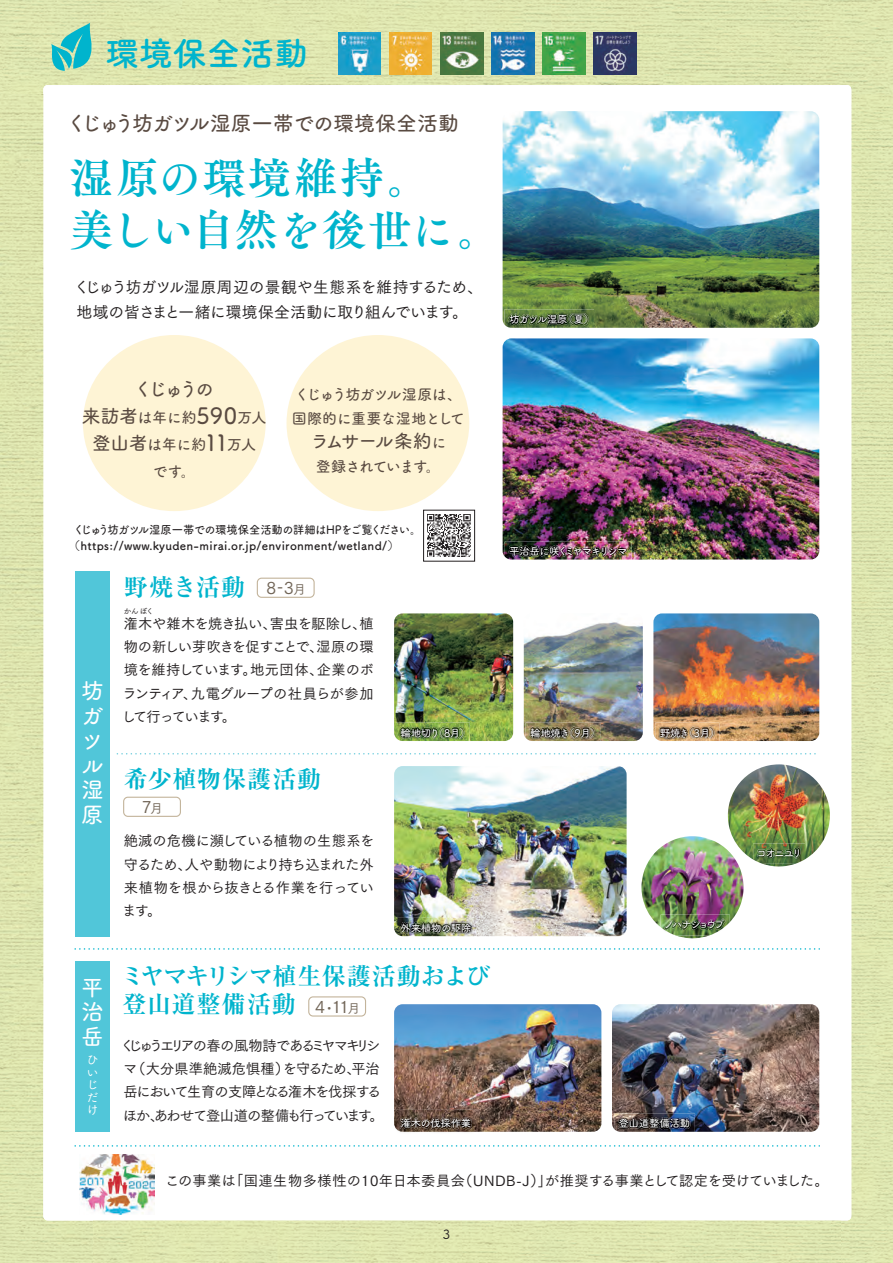
<style>
.page{position:relative;width:893px;height:1263px;background:#fff}
.page>*{position:absolute;margin:0;border:0;box-sizing:border-box;transform-origin:0 0}
.t1{font:43.5px/52.5px "Tsuku A Old Min Pr 6 B 90 msp RKSJ H";letter-spacing:.015em;color:#00b4cd}
.t2{font:33.9px "Tsuku A Rd Gothic Std B 90 msp RKSJ H";color:#00b4cd}
.t3{font:24px/28.5px "Ryumin Pro Bold 90 msp RKSJ H";letter-spacing:.03em;color:#00b4cd}
.t4{font:22.5px/24.8px "Tsuku A Rd Gothic Std D 90 msp RKSJ H";color:#fff}
.t5{font:21px "Tsuku A Rd Gothic Std D 90 msp RKSJ H";letter-spacing:-.04em;color:#594a41}
.t6{font:18.75px "Tsuku A Rd Gothic Std D 90 msp RKSJ H";letter-spacing:-.09em;color:#594a41}
.t7{font:18.75px "Tsuku A Rd Gothic Std D 90 msp RKSJ H";letter-spacing:-.13em;color:#594a41}
.t8{font:16.5px "Tsuku Go Pro M 90 msp RKSJ H";color:#716557}
.t9{font:15.75px/25.5px "Tsuku Go Pro M 90 msp RKSJ H";letter-spacing:-.015em;color:#231f20}
.t10{font:15px/27px "Tsuku A Rd Gothic Std D 90 msp RKSJ H";letter-spacing:-.04em;color:#594a41}
.t11{font:15px "Tsuku A Rd Gothic Std D 90 msp RKSJ H";letter-spacing:-.1em;color:#594a41}
.t12{font:14.25px/23.2px "Tsuku Go Pro M 90 msp RKSJ H";letter-spacing:-.04em;color:#231f20;text-align:justify}
.t13{font:14.25px/23.2px "Tsuku Go Pro M 90 msp RKSJ H";letter-spacing:-.095em;color:#231f20}
.t14{font:14.25px "Tsuku Go Pro M 90 msp RKSJ H";letter-spacing:.015em;color:#231f20}
.t15{font:12.75px "Tsuku A Rd Gothic Std M 90 msp RKSJ H";color:#231f20}
.t16{font:12px/12.6px "Tsuku A Rd Gothic Std M 90 msp RKSJ H";color:#fff;text-align:justify}
.t17{font:11.7px "Tsuku A Rd Gothic Std B 90 msp RKSJ H";letter-spacing:.025em;color:#231f20}
.t18{font:11.7px "Tsuku A Rd Gothic Std D 90 msp RKSJ H";letter-spacing:-.05em;color:#231f20}
.t19{font:10.5px "Tsuku A Rd Gothic Std D 90 msp RKSJ H";letter-spacing:-.065em;color:#fff}
.t20{font:10.5px "Tsuku A Rd Gothic Std D 90 msp RKSJ H";letter-spacing:-.025em;color:#fff}
.t21{font:10.5px "Tsuku A Rd Gothic Std D 90 msp RKSJ H";letter-spacing:-.1em;color:#fff}
.t22{font:10.5px "Tsuku A Rd Gothic Std D 90 msp RKSJ H";letter-spacing:-.235em;color:#fff}
.t23{font:7.5px "Tsuku Go Pro M 90 msp RKSJ H";color:#231f20}
.s1{font-size:18.75px}
.s2{font-size:22.5px}
.s3{font-size:15px}
.s4{font-size:12.3px}
</style>
<div class="page">
<img style="left:0;top:0;width:893px;height:94px">
<img style="left:0;top:94px;width:43px;height:966px">
<img style="left:840px;top:94px;width:53px;height:1169px">
<img style="left:0;top:1060px;width:94px;height:203px">
<img style="left:94px;top:1220px;width:746px;height:43px">
<div style="left:43px;top:85px;width:808px;height:1135px;background:#fff;border-radius:4px"></div>
<img style="left:394px;top:1004px;width:207px;height:128px">
<img style="left:612px;top:1004px;width:207px;height:128px">
<img style="left:394px;top:766px;width:233px;height:170px">
<img style="left:614px;top:1114px;width:81px;height:18px">
<svg style="left:618px;top:1117px;width:72px;height:12px"></svg>
<img style="left:394px;top:1110px;width:86px;height:22px">
<svg style="left:400px;top:1117px;width:72px;height:12px"></svg>
<img style="left:394px;top:613px;width:119px;height:128px">
<img style="left:524px;top:622px;width:119px;height:119px">
<img style="left:653px;top:613px;width:166px;height:128px">
<img style="left:728px;top:764px;width:102px;height:102px">
<img style="left:641px;top:836px;width:102px;height:102px">
<img style="left:503px;top:111px;width:316px;height:217px">
<img style="left:503px;top:338px;width:316px;height:221px">
<img style="left:508px;top:559px;width:123px;height:1px">
<img style="left:505px;top:542px;width:126px;height:17px">
<svg style="left:509px;top:545px;width:118px;height:12px"></svg>
<img style="left:504px;top:309px;width:90px;height:19px">
<svg style="left:508px;top:313px;width:81px;height:12px"></svg>
<img style="left:655px;top:723px;width:64px;height:18px">
<svg style="left:659px;top:726px;width:55px;height:12px"></svg>
<img style="left:526px;top:723px;width:74px;height:18px">
<svg style="left:529px;top:726px;width:66px;height:12px"></svg>
<img style="left:396px;top:723px;width:74px;height:18px">
<svg style="left:400px;top:726px;width:64px;height:12px"></svg>
<img style="left:401px;top:936px;width:73px;height:1px">
<img style="left:396px;top:918px;width:80px;height:18px">
<svg style="left:400px;top:922px;width:72px;height:12px"></svg>
<img style="left:753px;top:844px;width:52px;height:20px">
<svg style="left:757px;top:848px;width:43px;height:10px"></svg>
<img style="left:661px;top:914px;width:69px;height:21px">
<svg style="left:664px;top:918px;width:61px;height:12px"></svg>
<div style="left:75px;top:961px;width:35px;height:170px;background:#51c6d9"></div>
<div style="left:75px;top:571px;width:35px;height:366px;background:#51c6d9"></div>
<div style="left:83px;top:335px;width:183px;height:176px;background:#fef4d5;border-radius:50%"></div>
<div style="left:287px;top:335px;width:182px;height:176px;background:#fef4d5;border-radius:50%"></div>
<svg style="left:117px;top:753px;width:699px;height:1px"></svg>
<svg style="left:75px;top:948px;width:744px;height:2px"></svg>
<svg style="left:75px;top:1145px;width:744px;height:2px"></svg>
<div style="left:257px;top:578px;width:58px;height:20px;border:1px solid #c3b49b;border-radius:4px"></div>
<div style="left:123px;top:797px;width:58px;height:20px;border:1px solid #c3b49b;border-radius:4px"></div>
<div style="left:308px;top:996px;width:58px;height:20px;border:1px solid #c3b49b;border-radius:4px"></div>
<img style="left:79px;top:1154px;width:75px;height:61px">
<svg style="left:51px;top:23px;width:42px;height:48px;background:#65c9be"></svg>
<img style="left:338px;top:32px;width:43px;height:43px">
<img style="left:389px;top:32px;width:43px;height:43px">
<img style="left:440px;top:32px;width:43px;height:43px">
<img style="left:491px;top:32px;width:43px;height:43px">
<img style="left:542px;top:32px;width:43px;height:43px">
<img style="left:593px;top:32px;width:43px;height:43px">
<img style="left:428px;top:514px;width:42px;height:43px">
<div style="left:423px;top:510px;width:52px;height:51px;border:1px solid #231f20"></div>
<h2 class="t2" style="left:105px;top:41px;width:205px">環境保全活動</h2>
<h3 class="t5" style="left:66px;top:116px;width:395px">くじゅう坊ガツル湿原一帯での環境保全活動</h3>
<h1 class="t1" style="left:70px;top:157px;width:433px">湿原の環境維持。<br>美しい自然を後世に。</h1>
<p class="t9" style="left:74px;top:276px;width:411px">くじゅう坊ガツル湿原周辺の景観や生態系を維持するため、地域の皆さまと一緒に環境保全活動に取り組んでいます。</p>
<h3 class="t7" style="left:134px;top:381px;width:82px">くじゅうの</h3>
<p class="t10" style="left:82px;top:405px;width:186px;text-align:center"><span class="s1">来訪者</span>は年に約<span class="s2">590</span>万人<span class="s1">登山者</span>は年に約<span class="s2">11</span>万人<br>です。</p>
<p class="t10" style="left:292px;top:385px;width:175px;line-height:24px">くじゅう坊ガツル湿原は、国際的に重要な湿地として</p>
<h3 class="t6" style="left:310px;top:434px;width:137px">ラムサール条約<span class="s3">に</span></h3>
<p class="t11" style="left:316px;top:461px;width:127px">登録されています。</p>
<p class="t18" style="left:73px;top:525px;width:350px">くじゅう坊ガツル湿原一帯での環境保全活動の詳細はHPをご覧ください。</p>
<p class="t17" style="left:69px;top:541px;width:332px">（https://www.kyuden-mirai.or.jp/environment/wetland/）</p>
<h3 class="t3" style="left:124px;top:575px;width:123px">野焼き活動</h3>
<p class="t23" style="left:124px;top:608px;width:31px">かんぼく</p>
<p class="t8" style="left:266px;top:581px;width:41px">8-3<span class="s4">月</span></p>
<p class="t19" style="left:509px;top:315px;width:87px">坊ガツル湿原（夏）</p>
<p class="t21" style="left:509px;top:547px;width:120px">平治岳に咲くミヤマキリシマ</p>
<h3 class="t4" style="left:81px;top:681px;width:23px">坊ガツル湿原</h3>
<h3 class="t4" style="left:81px;top:978px;width:23px;text-align:justify">平治岳</h3>
<p class="t16" style="left:86px;top:1055px;width:13px">ひいじだけ</p>
<p class="t12" style="left:122px;top:614px;width:254px">潅木や雑木を焼き払い、害虫を駆除し、植物の新しい芽吹きを促すことで、湿原の環境を維持しています。地元団体、企業のボランティア、九電グループの社員らが参加して行っています。</p>
<h3 class="t3" style="left:124px;top:768px;width:199px">希少植物保護活動</h3>
<p class="t8" style="left:142px;top:800px;width:23px">7<span class="s4">月</span></p>
<p class="t12" style="left:122px;top:831px;width:254px">絶滅の危機に瀕している植物の生態系を守るため、人や動物により持ち込まれた外来植物を根から抜きとる作業を行っています。</p>
<p class="t19" style="left:400px;top:729px;width:71px">輪地切り（8月）</p>
<p class="t19" style="left:530px;top:729px;width:72px">輪地焼き（9月）</p>
<p class="t19" style="left:660px;top:729px;width:61px">野焼き（3月）</p>
<p class="t20" style="left:400px;top:924px;width:72px">外来植物の駆除</p>
<p class="t22" style="left:664px;top:920px;width:62px">ノハナショウブ</p>
<h3 class="t3" style="left:121px;top:964px;width:371px">ミヤマキリシマ植生保護活動および登山道整備活動</h3>
<p class="t8" style="left:315px;top:1000px;width:46px">4<span class="s4">・</span>11<span class="s4">月</span></p>
<p class="t13" style="left:120px;top:1036px;width:265px">くじゅうエリアの春の風物詩であるミヤマキリシマ（大分県準絶滅危惧種）を守るため、平治岳において生育の支障となる潅木を伐採するほか、あわせて登山道の整備も行っています。</p>
<p class="t20" style="left:400px;top:1119px;width:72px">潅木の伐採作業</p>
<p class="t20" style="left:618px;top:1119px;width:73px">登山道整備活動</p>
<p class="t19" style="left:756px;top:849px;width:48px">コオニユリ</p>
<p class="t14" style="left:165px;top:1176px;width:665px">この事業は「国連生物多様性の10年日本委員会（UNDB-J）」が推奨する事業として認定を受けていました。</p>
<p class="t15" style="left:443px;top:1229px;width:9px">3</p>
</div>
